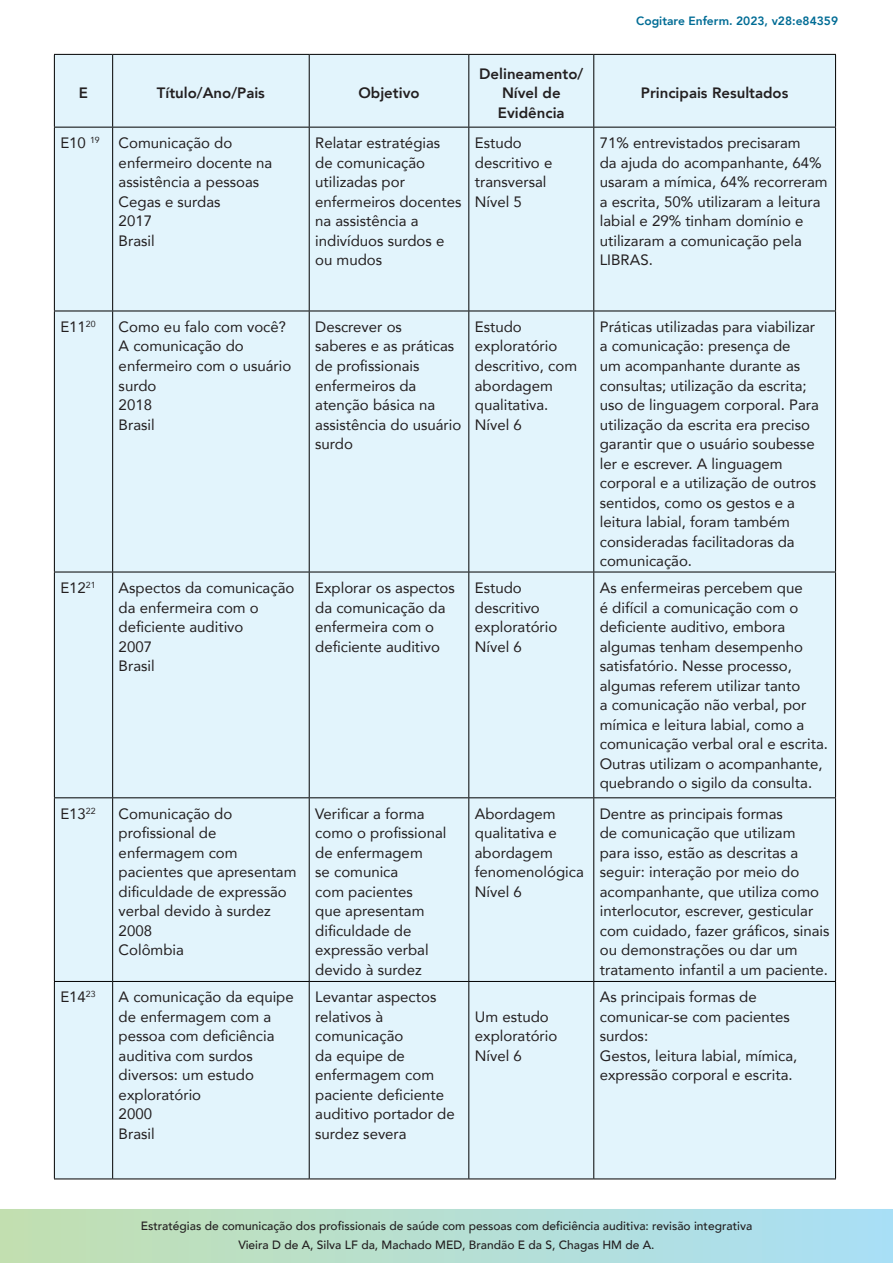
<style>
.page{position:relative;width:893px;height:1263px;background:#fff}
.page>*{position:absolute;margin:0;border:0;box-sizing:border-box;transform-origin:0 0}
.t1{font:15px/19.5px "Avenir";color:#231f20}
.t2{font:800 15px/19.5px "Avenir";color:#231f20;text-align:center}
.t3{font:500 12px/18.6px "Avenir";color:#231f20;text-align:center}
.t4{font:800 12px "Avenir";color:#006c95}
</style>
<div class="page">
<svg style="left:0;top:1209px;width:893px;height:54px;background:#b6dfd2"></svg>
<div style="left:55px;top:55px;width:780px;height:1123px;background:#e2f4fc"></div>
<hr style="left:54px;top:54px;width:59px;height:1px;background:#000">
<hr style="left:113px;top:54px;width:196px;height:1px;background:#000">
<hr style="left:309px;top:54px;width:160px;height:1px;background:#000">
<hr style="left:469px;top:54px;width:125px;height:1px;background:#000">
<hr style="left:594px;top:54px;width:242px;height:1px;background:#000">
<hr style="left:54px;top:127px;width:59px;height:1px;background:#000">
<hr style="left:113px;top:127px;width:196px;height:1px;background:#000">
<hr style="left:309px;top:127px;width:160px;height:1px;background:#000">
<hr style="left:469px;top:127px;width:125px;height:1px;background:#000">
<hr style="left:594px;top:127px;width:242px;height:1px;background:#000">
<hr style="left:54px;top:311px;width:59px;height:1px;background:#000">
<hr style="left:113px;top:311px;width:196px;height:1px;background:#000">
<hr style="left:309px;top:311px;width:160px;height:1px;background:#000">
<hr style="left:469px;top:311px;width:125px;height:1px;background:#000">
<hr style="left:594px;top:311px;width:242px;height:1px;background:#000">
<hr style="left:54px;top:572px;width:59px;height:1px;background:#000">
<hr style="left:113px;top:572px;width:196px;height:1px;background:#000">
<hr style="left:309px;top:572px;width:160px;height:1px;background:#000">
<hr style="left:469px;top:572px;width:125px;height:1px;background:#000">
<hr style="left:594px;top:572px;width:242px;height:1px;background:#000">
<hr style="left:54px;top:797px;width:59px;height:1px;background:#000">
<hr style="left:113px;top:797px;width:196px;height:1px;background:#000">
<hr style="left:309px;top:797px;width:160px;height:1px;background:#000">
<hr style="left:469px;top:797px;width:125px;height:1px;background:#000">
<hr style="left:594px;top:797px;width:242px;height:1px;background:#000">
<hr style="left:54px;top:981px;width:59px;height:1px;background:#000">
<hr style="left:113px;top:981px;width:196px;height:1px;background:#000">
<hr style="left:309px;top:981px;width:160px;height:1px;background:#000">
<hr style="left:469px;top:981px;width:125px;height:1px;background:#000">
<hr style="left:594px;top:981px;width:242px;height:1px;background:#000">
<hr style="left:54px;top:1178px;width:59px;height:1px;background:#000">
<hr style="left:113px;top:1178px;width:196px;height:1px;background:#000">
<hr style="left:309px;top:1178px;width:160px;height:1px;background:#000">
<hr style="left:469px;top:1178px;width:125px;height:1px;background:#000">
<hr style="left:594px;top:1178px;width:242px;height:1px;background:#000">
<hr style="left:54px;top:55px;width:1px;height:72px;background:#000">
<hr style="left:54px;top:128px;width:1px;height:183px;background:#000">
<hr style="left:54px;top:311px;width:1px;height:261px;background:#000">
<hr style="left:54px;top:572px;width:1px;height:225px;background:#000">
<hr style="left:54px;top:798px;width:1px;height:183px;background:#000">
<hr style="left:54px;top:982px;width:1px;height:196px;background:#000">
<hr style="left:112px;top:55px;width:1px;height:72px;background:#000">
<hr style="left:309px;top:55px;width:1px;height:72px;background:#000">
<hr style="left:468px;top:55px;width:1px;height:72px;background:#000">
<hr style="left:593px;top:55px;width:1px;height:72px;background:#000">
<hr style="left:835px;top:55px;width:1px;height:72px;background:#000">
<hr style="left:112px;top:128px;width:1px;height:183px;background:#000">
<hr style="left:309px;top:128px;width:1px;height:183px;background:#000">
<hr style="left:468px;top:128px;width:1px;height:183px;background:#000">
<hr style="left:593px;top:128px;width:1px;height:183px;background:#000">
<hr style="left:835px;top:128px;width:1px;height:183px;background:#000">
<hr style="left:112px;top:311px;width:1px;height:261px;background:#000">
<hr style="left:309px;top:311px;width:1px;height:261px;background:#000">
<hr style="left:468px;top:311px;width:1px;height:261px;background:#000">
<hr style="left:593px;top:311px;width:1px;height:261px;background:#000">
<hr style="left:835px;top:311px;width:1px;height:261px;background:#000">
<hr style="left:112px;top:572px;width:1px;height:225px;background:#000">
<hr style="left:309px;top:572px;width:1px;height:225px;background:#000">
<hr style="left:468px;top:572px;width:1px;height:225px;background:#000">
<hr style="left:593px;top:572px;width:1px;height:225px;background:#000">
<hr style="left:835px;top:572px;width:1px;height:225px;background:#000">
<hr style="left:112px;top:798px;width:1px;height:183px;background:#000">
<hr style="left:309px;top:798px;width:1px;height:183px;background:#000">
<hr style="left:468px;top:798px;width:1px;height:183px;background:#000">
<hr style="left:593px;top:798px;width:1px;height:183px;background:#000">
<hr style="left:835px;top:798px;width:1px;height:183px;background:#000">
<hr style="left:112px;top:982px;width:1px;height:196px;background:#000">
<hr style="left:309px;top:982px;width:1px;height:196px;background:#000">
<hr style="left:468px;top:982px;width:1px;height:196px;background:#000">
<hr style="left:593px;top:982px;width:1px;height:196px;background:#000">
<hr style="left:835px;top:982px;width:1px;height:196px;background:#000">
<p class="t2" style="left:79px;top:82px;width:11px">E</p>
<p class="t2" style="left:157px;top:82px;width:110px">Título/Ano/Pais</p>
<p class="t2" style="left:358px;top:82px;width:63px">Objetivo</p>
<p class="t2" style="left:479px;top:63px;width:106px">Delineamento/<br>Nível de<br>Evidência</p>
<p class="t1" style="left:60px;top:133px;width:41px">E10 <sup>19</sup></p>
<p class="t1" style="left:119px;top:133px;width:155px">Comunicação do enfermeiro docente na assistência a pessoas</p>
<p class="t1" style="left:119px;top:191px;width:104px">Cegas e surdas</p>
<p class="t1" style="left:119px;top:211px;width:35px">2017</p>
<p class="t1" style="left:119px;top:230px;width:38px">Brasil</p>
<p class="t1" style="left:315px;top:133px;width:148px">Relatar estratégias de comunicação utilizadas por enfermeiros docentes na assistência a indivíduos surdos e ou mudos</p>
<p class="t1" style="left:475px;top:133px;width:79px">Estudo descritivo e transversal</p>
<p class="t1" style="left:475px;top:191px;width:48px">Nível 5</p>
<p class="t4" style="left:636px;top:10px;width:203px">Cogitare Enferm. 2023, v28:e84359</p>
<p class="t2" style="left:641px;top:82px;width:149px">Principais Resultados</p>
<p class="t1" style="left:600px;top:133px;width:229px">71% entrevistados precisaram<br>da ajuda do acompanhante, 64% usaram a mímica, 64% recorreram a escrita, 50% utilizaram a leitura labial e 29% tinham domínio e utilizaram a comunicação pela<br>LIBRAS.</p>
<p class="t1" style="left:60px;top:317px;width:37px">E11<sup>20</sup></p>
<p class="t1" style="left:119px;top:317px;width:174px">Como eu falo com você?<br>A comunicação do enfermeiro com o usuário surdo</p>
<p class="t1" style="left:119px;top:395px;width:35px">2018</p>
<p class="t1" style="left:119px;top:414px;width:38px">Brasil</p>
<p class="t1" style="left:60px;top:578px;width:37px">E12<sup>21</sup></p>
<p class="t1" style="left:119px;top:578px;width:177px">Aspectos da comunicação da enfermeira com o deficiente auditivo</p>
<p class="t1" style="left:119px;top:636px;width:35px">2007</p>
<p class="t1" style="left:119px;top:656px;width:38px">Brasil</p>
<p class="t1" style="left:60px;top:803px;width:37px">E13<sup>22</sup></p>
<p class="t1" style="left:119px;top:803px;width:179px">Comunicação do profissional de enfermagem com pacientes que apresentam dificuldade de expressão verbal devido à surdez</p>
<p class="t1" style="left:119px;top:920px;width:35px">2008</p>
<p class="t1" style="left:119px;top:940px;width:67px">Colômbia</p>
<p class="t1" style="left:60px;top:987px;width:37px">E14<sup>23</sup></p>
<p class="t1" style="left:119px;top:987px;width:177px">A comunicação da equipe de enfermagem com a pessoa com deficiência auditiva com surdos diversos: um estudo exploratório</p>
<p class="t1" style="left:119px;top:1104px;width:35px">2000</p>
<p class="t1" style="left:119px;top:1123px;width:38px">Brasil</p>
<p class="t1" style="left:315px;top:317px;width:148px">Descrever os<br>saberes e as práticas de profissionais enfermeiros da atenção básica na assistência do usuário surdo</p>
<p class="t1" style="left:475px;top:317px;width:104px">Estudo exploratório descritivo, com abordagem qualitativa.</p>
<p class="t1" style="left:475px;top:414px;width:48px">Nível 6</p>
<p class="t1" style="left:315px;top:578px;width:141px">Explorar os aspectos da comunicação da enfermeira com o deficiente auditivo</p>
<p class="t1" style="left:475px;top:578px;width:84px">Estudo descritivo exploratório</p>
<p class="t1" style="left:475px;top:636px;width:48px">Nível 6</p>
<p class="t1" style="left:315px;top:803px;width:133px">Verificar a forma como o profissional de enfermagem<br>se comunica<br>com pacientes<br>que apresentam dificuldade de expressão verbal devido à surdez</p>
<p class="t1" style="left:475px;top:803px;width:110px">Abordagem qualitativa e abordagem fenomenológica</p>
<p class="t1" style="left:475px;top:881px;width:48px">Nível 6</p>
<p class="t1" style="left:315px;top:987px;width:141px">Levantar aspectos relativos à comunicação<br>da equipe de enfermagem com paciente deficiente auditivo portador de surdez severa</p>
<p class="t1" style="left:475px;top:1006px;width:84px">Um estudo exploratório</p>
<p class="t1" style="left:475px;top:1045px;width:48px">Nível 6</p>
<p class="t1" style="left:600px;top:317px;width:221px">Práticas utilizadas para viabilizar a comunicação: presença de<br>um acompanhante durante as consultas; utilização da escrita; uso de linguagem corporal. Para utilização da escrita era preciso garantir que o usuário soubesse ler e escrever. A linguagem corporal e a utilização de outros sentidos, como os gestos e a leitura labial, foram também consideradas facilitadoras da comunicação.</p>
<p class="t1" style="left:600px;top:578px;width:230px">As enfermeiras percebem que<br>é difícil a comunicação com o deficiente auditivo, embora algumas tenham desempenho satisfatório. Nesse processo, algumas referem utilizar tanto<br>a comunicação não verbal, por mímica e leitura labial, como a comunicação verbal oral e escrita.<br>Outras utilizam o acompanhante, quebrando o sigilo da consulta.</p>
<p class="t1" style="left:600px;top:803px;width:231px">Dentre as principais formas<br>de comunicação que utilizam<br>para isso, estão as descritas a seguir: interação por meio do acompanhante, que utiliza como interlocutor, escrever, gesticular com cuidado, fazer gráficos, sinais ou demonstrações ou dar um tratamento infantil a um paciente.</p>
<p class="t1" style="left:600px;top:987px;width:192px">As principais formas de comunicar-se com pacientes surdos:</p>
<p class="t1" style="left:600px;top:1045px;width:199px">Gestos, leitura labial, mímica, expressão corporal e escrita.</p>
<p class="t3" style="left:141px;top:1216px;width:613px">Estratégias de comunicação dos profissionais de saúde com pessoas com deficiência auditiva: revisão integrativa<br>Vieira D de A, Silva LF da, Machado MED, Brandão E da S, Chagas HM de A.</p>
</div>
